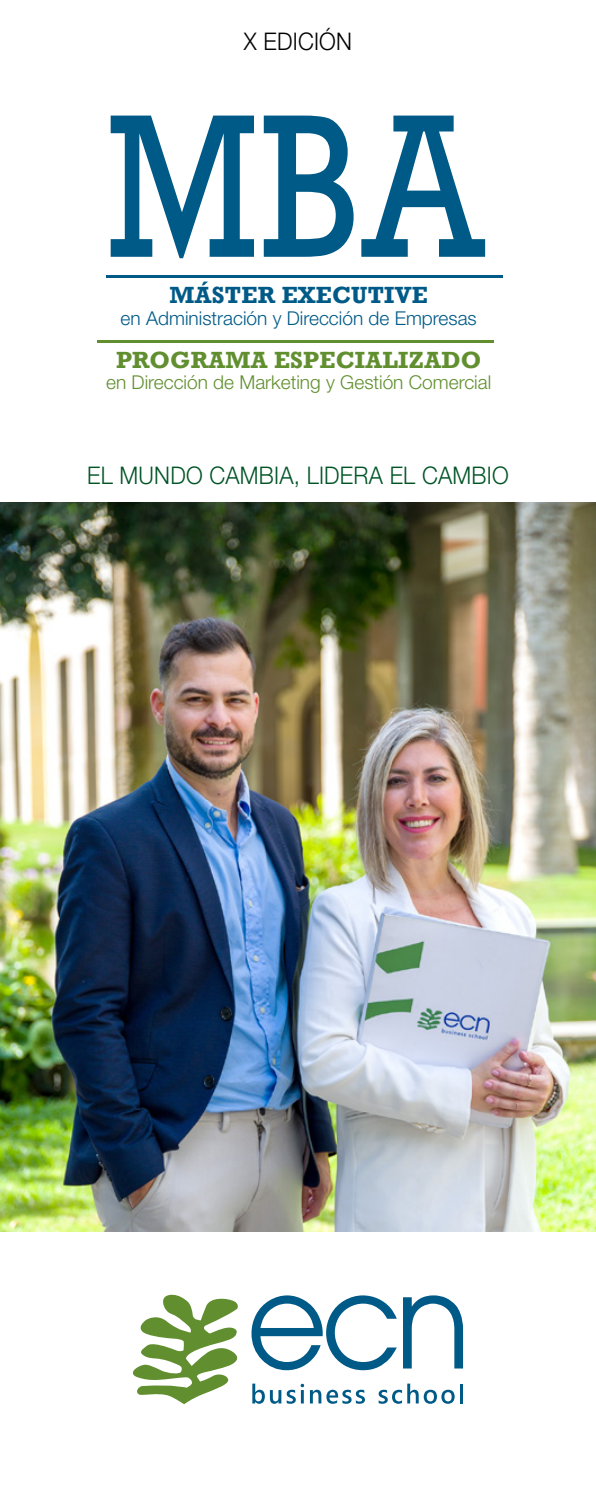
<style>
.page{position:relative;width:596px;height:1489px;background:#fff}
.page>*{position:absolute;margin:0;border:0;box-sizing:border-box;transform-origin:0 0}
.t1{font:207.9px "Rockwell";color:#005a87;scale:.83 1}
.t2{font:300 24.3px "Helvetica Neue";letter-spacing:.01em;color:#005426;scale:.93 1}
.t3{font:300 24.3px "Helvetica Neue";letter-spacing:.01em;color:#000;scale:.93 1}
.t4{font:700 24px "Rockwell";letter-spacing:.01em;color:#618f2f}
.t5{font:700 24px "Rockwell";letter-spacing:.01em;color:#005a87}
.t6{font:300 19.05px "Helvetica Neue LT Std";color:#618f2f}
.t7{font:300 19.05px "Helvetica Neue LT Std";color:#005a87}
</style>
<div class="page">
<img style="left:0;top:502px;width:595px;height:729px">
<svg style="left:251px;top:1295px;width:145px;height:74px"></svg>
<svg style="left:403px;top:1295px;width:60px;height:73px"></svg>
<svg style="left:133px;top:1294px;width:105px;height:110px"></svg>
<svg style="left:252px;top:1383px;width:52px;height:20px"></svg>
<svg style="left:310px;top:1389px;width:55px;height:14px"></svg>
<svg style="left:378px;top:1383px;width:76px;height:20px"></svg>
<hr style="left:459px;top:1383px;width:3px;height:20px;background:#005a87">
<hr style="left:97px;top:341px;width:396px;height:2px;background:#618f2f">
<hr style="left:105px;top:275px;width:397px;height:2px;background:#005a87">
<p class="t3" style="left:244px;top:27px;width:118px">X EDICIÓN</p>
<h1 class="t1" style="left:106px;top:67px;width:456px">MBA</h1>
<p class="t5" style="left:169px;top:280px;width:259px">MÁSTER EXECUTIVE</p>
<p class="t7" style="left:121px;top:306px;width:357px">en Administración y Dirección de Empresas</p>
<p class="t4" style="left:116px;top:345px;width:366px">PROGRAMA ESPECIALIZADO</p>
<p class="t6" style="left:106px;top:371px;width:386px">en Dirección de Marketing y Gestión Comercial</p>
<p class="t2" style="left:87px;top:460px;width:454px">EL MUNDO CAMBIA, LIDERA EL CAMBIO</p>
</div>
